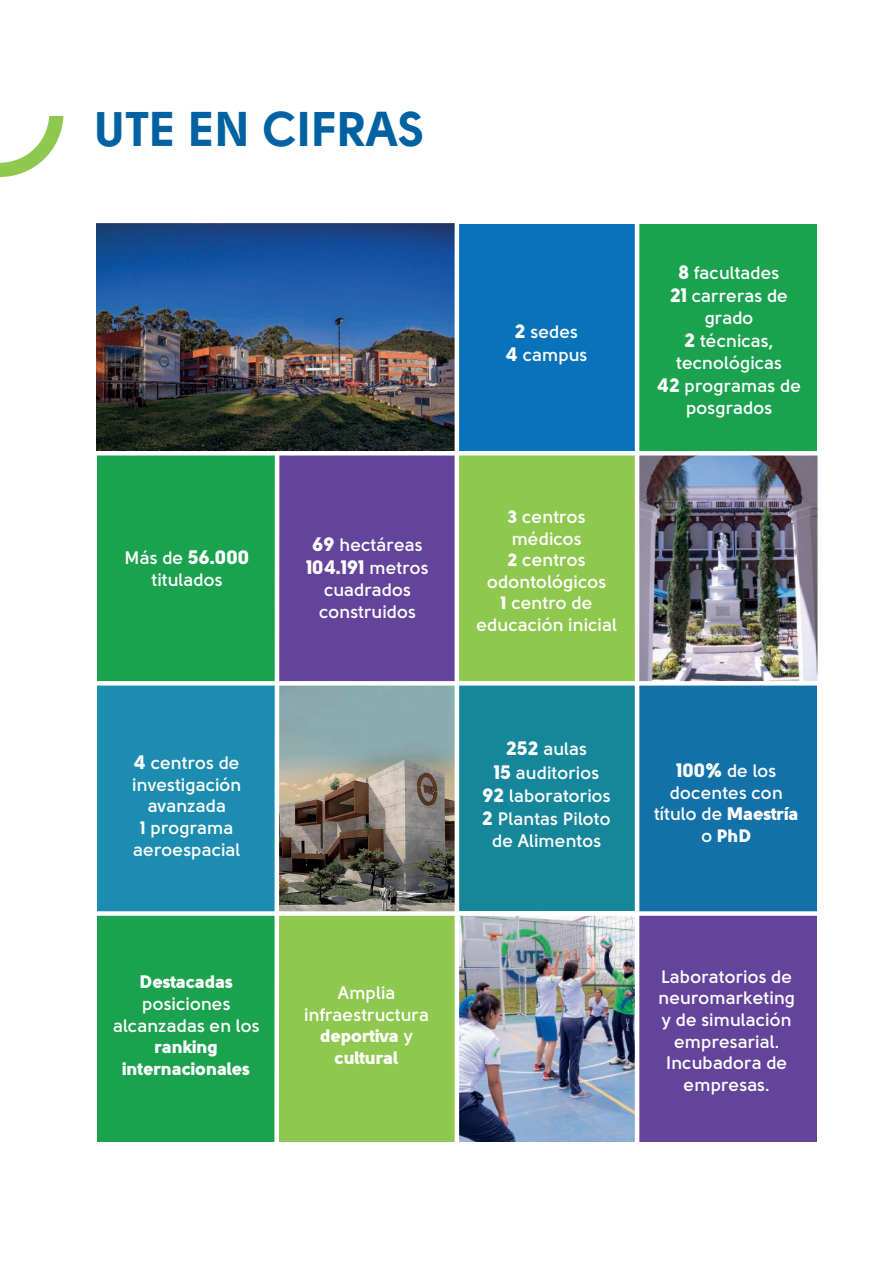
<style>
.page{position:relative;width:893px;height:1263px;background:#fff}
.page>*{position:absolute;margin:0;border:0;box-sizing:border-box;transform-origin:0 0}
.t1{font:48.45px "Solomon Sans Bold";color:#0062a2}
.t2{font:19.5px "Solomon Sans Black";color:#fff}
.t3{font:700 18px/21.6px "Solomon Sans Semi";color:#fff;text-align:center}
.t4{font:18px/21.6px "Solomon Sans Black";color:#fff;text-align:center}
.s1{font-family:"Solomon Sans Semi";font-weight:700;font-size:18px}
.s2{font-family:"Solomon Sans Black";font-weight:400;font-size:19.5px}
.s3{font-family:"Solomon Sans Bold";font-weight:400}
.s4{font-family:"Solomon Sans Semi";font-weight:700}
.s5{font-family:"Solomon Sans Black";font-weight:400}
</style>
<div class="page">
<div style="left:97px;top:453px;width:180px;height:230px;background:#1aa24e"></div>
<img style="left:97px;top:224px;width:358px;height:227px">
<div style="left:277px;top:453px;width:180px;height:230px;background:#64439b"></div>
<div style="left:457px;top:683px;width:180px;height:230px;background:#16869b"></div>
<div style="left:97px;top:912px;width:180px;height:230px;background:#1aa24e"></div>
<div style="left:277px;top:912px;width:180px;height:230px;background:#8fc84f"></div>
<div style="left:97px;top:683px;width:180px;height:230px;background:#1c8db0"></div>
<img style="left:279px;top:686px;width:176px;height:225px">
<div style="left:457px;top:453px;width:180px;height:230px;background:#8fc84f"></div>
<img style="left:639px;top:455px;width:178px;height:226px">
<div style="left:456px;top:224px;width:180px;height:230px;background:#0873bb"></div>
<div style="left:637px;top:224px;width:180px;height:230px;background:#1aa24e"></div>
<div style="left:637px;top:683px;width:180px;height:230px;background:#1171a8"></div>
<img style="left:459px;top:916px;width:176px;height:226px">
<div style="left:637px;top:912px;width:180px;height:230px;background:#64439b"></div>
<svg style="left:0;top:116px;width:63px;height:61px"></svg>
<hr style="left:455px;top:210px;width:4px;height:949px;background:#fff">
<hr style="left:635px;top:205px;width:4px;height:949px;background:#fff">
<div style="left:274px;top:453px;width:5px;height:703px;background:#fff"></div>
<div style="left:70px;top:681px;width:753px;height:5px;background:#fff"></div>
<hr style="left:70px;top:451px;width:753px;height:4px;background:#fff">
<div style="left:70px;top:911px;width:753px;height:5px;background:#fff"></div>
<h1 class="t1" style="left:95px;top:100px;width:332px">UTE EN CIFRAS</h1>
<p class="t2" style="left:125px;top:546px;width:127px"><span class="s1">Más de</span> 56.000</p>
<p class="t3" style="left:152px;top:569px;width:73px">titulados</p>
<p class="t3" style="left:312px;top:534px;width:112px"><span class="s2">69</span> hectáreas</p>
<p class="t2" style="left:306px;top:556px;width:124px">104.191 <span class="s1">metros</span></p>
<p class="t3" style="left:319px;top:579px;width:99px;text-align:left">cuadrados construidos</p>
<p class="t3" style="left:132px;top:752px;width:111px"><span class="s2">4</span> centros de investigación avanzada<br><span class="s3">1</span> programa aeroespacial</p>
<p class="t4" style="left:140px;top:971px;width:95px">Destacadas</p>
<p class="t3" style="left:113px;top:993px;width:148px">posiciones alcanzadas en los</p>
<p class="t4" style="left:123px;top:1036px;width:129px">ranking internacionales</p>
<p class="t3" style="left:304px;top:982px;width:126px">Amplia infraestructura</p>
<p class="t4" style="left:320px;top:1025px;width:94px">deportiva <span class="s4">y </span>cultural</p>
<p class="t3" style="left:506px;top:320px;width:83px;line-height:23.4px"><span class="s2">2</span> sedes<br><span class="s2">4</span> campus</p>
<p class="t3" style="left:477px;top:506px;width:142px"><span class="s5">3</span> centros médicos<br><span class="s5">2</span> centros odontológicos<br><span class="s5">1</span> centro de educación inicial</p>
<p class="t3" style="left:670px;top:261px;width:119px;line-height:23.4px"><span class="s2">8</span> facultades<br><span class="s2">21</span> carreras de</p>
<p class="t3" style="left:685px;top:306px;width:90px;line-height:23.4px">grado<br><span class="s2">2</span> técnicas,</p>
<p class="t3" style="left:657px;top:351px;width:145px;line-height:23.4px">tecnológicas<br><span class="s2">42</span> programas de</p>
<p class="t3" style="left:686px;top:397px;width:88px">posgrados</p>
<p class="t3" style="left:483px;top:737px;width:130px;line-height:23.4px"><span class="s2">252</span> aulas<br><span class="s2">15</span> auditorios<br><span class="s2">92</span> laboratorios<br><span class="s2">2</span> Plantas Piloto</p>
<p class="t3" style="left:492px;top:830px;width:111px">de Alimentos</p>
<p class="t3" style="left:654px;top:760px;width:146px"><span class="s2">100%</span> de los docentes con título de <span class="s5">Maestría</span></p>
<p class="t4" style="left:701px;top:825px;width:52px"><span class="s4">o</span> PhD</p>
<p class="t3" style="left:658px;top:966px;width:138px">Laboratorios de neuromarketing y de simulación empresarial.<br>Incubadora de empresas.</p>
</div>
